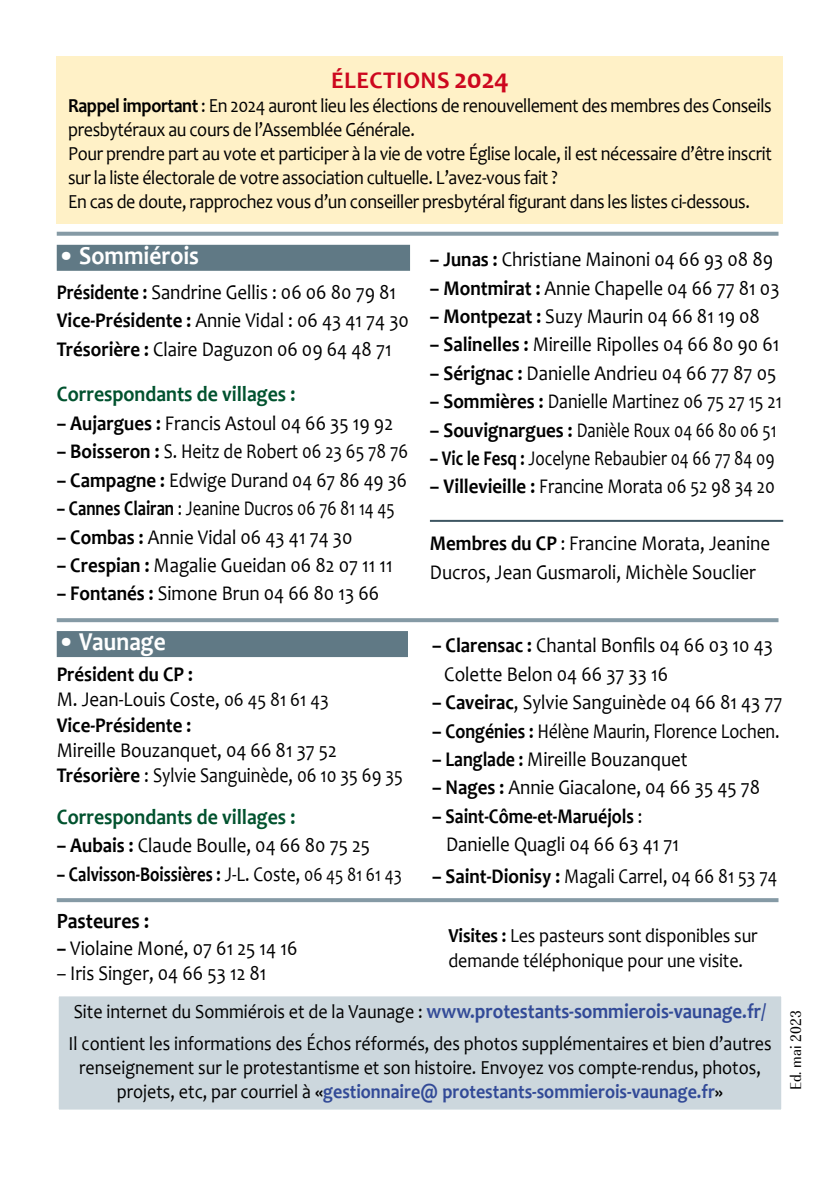
<style>
.page{position:relative;width:840px;height:1191px;background:#fff}
.page>*{position:absolute;margin:0;border:0;box-sizing:border-box;transform-origin:0 0}
.t1{font:700 28px "Candara";color:#cd071e}
.t2{font:700 26px "Candara";color:#fff;scale:1.1 1}
.t3{font:700 24px "Candara";color:#cd071e}
.t4{font:700 22px "Candara";color:#00522e;scale:.9 1}
.t5{font:700 22px "Candara";color:#000;scale:.9 1}
.t6{font:21px/28.8px "Candara";color:#000;scale:.9 1}
.t7{font:21px/28.4px "Candara";color:#000;scale:.85 1}
.t8{font:21px "Candara";color:#000;scale:.8 1}
.t9{font:700 21px/25.2px "Candara";color:#000;scale:.9 1}
.t10{font:700 21px "Candara";color:#000;scale:.8 1}
.t11{font:21px "Candara";color:#000;scale:.84 1}
.t12{font:21px "Candara";color:#000;scale:.88 1}
.t13{font:20px/24px "Candara";letter-spacing:-.02em;color:#000;scale:.9 1}
.t14{font:20px/32px "Candara";color:#000;scale:.9 1}
.t15{font:16px "URW Imperial T Regu Extr Narr";color:#000}
.s1{font-weight:700}
.s2{font-weight:400}
.s3{font-weight:400;font-size:20px}
.s4{font-weight:700;font-size:21px;color:#324a97}
.s5{font-weight:700;color:#324a97}
</style>
<div class="page">
<div style="left:58px;top:995px;width:723px;height:115px;background:#ccd7dd"></div>
<div style="left:57px;top:994px;width:725px;height:117px;border:2px solid #fff"></div>
<div style="left:57px;top:631px;width:351px;height:26px;background:#607985"></div>
<div style="left:57px;top:245px;width:353px;height:26px;background:#607985"></div>
<hr style="left:429px;top:520px;width:353px;height:2px;background:#3d5662">
<svg style="left:57px;top:232px;width:721px;height:4px;background:#8da1ab"></svg>
<svg style="left:57px;top:618px;width:721px;height:4px;background:#8a9ea9"></svg>
<svg style="left:57px;top:898px;width:721px;height:4px;background:#899da8"></svg>
<div style="left:57px;top:57px;width:725px;height:167px;background:#fff1c7"></div>
<p class="t3" style="left:331px;top:66px;width:27px">Élect</p>
<p class="t3" style="left:396px;top:66px;width:23px">ions</p>
<h1 class="t1" style="left:454px;top:62px;width:57px">2024</h1>
<p class="t13" style="left:68px;top:94px;width:783px"><span class="s1">Rappel important</span> : En 2024 auront lieu les élections de renouvellement des membres des Conseils presbytéraux au cours de l’Assemblée Générale.<br>Pour prendre part au vote et participer à la vie de votre Église locale, il est nécessaire d’être inscrit sur la liste électorale de votre association cultuelle. L’avez-vous fait ?<br>En cas de doute, rapprochez vous d’un conseiller presbytéral figurant dans les listes ci-dessous.</p>
<p class="t2" style="left:57px;top:240px;width:131px">•Sommiérois</p>
<p class="t6" style="left:57px;top:277px;width:392px"><span class="s1">Présidente :</span> Sandrine Gellis : 06 06 80 79 81<br><span class="s1">Vice-Présidente :</span> Annie Vidal : 06 43 41 74 30<br><span class="s1">Trésorière :</span> Claire Daguzon 06 09 64 48 71</p>
<p class="t4" style="left:57px;top:381px;width:266px">Correspondants de villages :</p>
<p class="t6" style="left:57px;top:409px;width:375px"><span class="s1">– Aujargues :</span> Francis Astoul 04 66 35 19 92</p>
<p class="t11" style="left:57px;top:439px;width:419px"><span class="s1">– Boisseron :</span> S. Heitz de Robert 06 23 65 78 76</p>
<p class="t12" style="left:57px;top:467px;width:399px"><span class="s1">– Campagne :</span> Edwige Durand 04 67 86 49 36</p>
<p class="t8" style="left:57px;top:495px;width:424px"><span class="s1">– Cannes Clairan</span> : Jeanine Ducros 06 76 81 14 45</p>
<p class="t6" style="left:57px;top:522px;width:330px"><span class="s1">– Combas :</span> Annie Vidal 06 43 41 74 30</p>
<p class="t6" style="left:57px;top:551px;width:375px"><span class="s1">– Crespian :</span> Magalie Gueidan 06 82 07 11 11</p>
<p class="t6" style="left:57px;top:579px;width:359px"><span class="s1">– Fontanés :</span> Simone Brun 04 66 80 13 66</p>
<p class="t6" style="left:429px;top:245px;width:383px"><span class="s1">– Junas :</span> Christiane Mainoni 04 66 93 08 89</p>
<p class="t6" style="left:429px;top:273px;width:390px"><span class="s1">– Montmirat :</span> Annie Chapelle 04 66 77 81 03</p>
<p class="t6" style="left:429px;top:302px;width:368px"><span class="s1">– Montpezat :</span> Suzy Maurin 04 66 81 19 08</p>
<p class="t6" style="left:429px;top:330px;width:389px"><span class="s1">– Salinelles :</span> Mireille Ripolles 04 66 80 90 61</p>
<p class="t6" style="left:429px;top:358px;width:386px"><span class="s1">– Sérignac :</span> Danielle Andrieu 04 66 77 87 05</p>
<p class="t7" style="left:429px;top:387px;width:415px"><span class="s1">– Sommières :</span> Danielle Martinez 06 75 27 15 21</p>
<p class="t8" style="left:429px;top:417px;width:434px"><span class="s1">– Souvignargues :</span> Danièle Roux 04 66 80 06 51</p>
<p class="t8" style="left:429px;top:445px;width:432px"><span class="s1">– Vic le Fesq :</span> Jocelyne Rebaubier 04 66 77 84 09</p>
<p class="t7" style="left:429px;top:472px;width:407px"><span class="s1">– Villevieille :</span> Francine Morata 06 52 98 34 20</p>
<p class="t7" style="left:429px;top:529px;width:401px"><span class="s1">Membres du CP</span> : Francine Morata, Jeanine<br>Ducros, Jean Gusmaroli, Michèle Souclier</p>
<p class="t2" style="left:57px;top:626px;width:101px">•Vaunage</p>
<p class="t9" style="left:57px;top:662px;width:303px">Président du CP :<br><span class="s2">M. Jean-Louis Coste,</span> <span class="s3">06 45 81 61 43<br></span>Vice-Présidente :</p>
<p class="t6" style="left:57px;top:737px;width:386px;line-height:25.2px">Mireille Bouzanquet, 04 66 81 37 52<br><span class="s1">Trésorière</span> : Sylvie Sanguinède, 06 10 35 69 35</p>
<p class="t4" style="left:57px;top:803px;width:266px">Correspondants de villages :</p>
<p class="t6" style="left:57px;top:831px;width:349px"><span class="s1">– Aubais :</span> Claude Boulle, 04 66 80 75 25</p>
<p class="t10" style="left:57px;top:861px;width:432px">– Calvisson-Boissières : <span class="s2">J-L. Coste,</span> <span class="s3">06 45 81 61 43</span></p>
<p class="t6" style="left:444px;top:631px;width:366px;text-indent:-12px"><span class="s1">– Clarensac :</span> Chantal Bonfils 04 66 03 10 43<br>Colette Belon 04 66 37 33 16</p>
<p class="t6" style="left:432px;top:688px;width:390px"><span class="s1">– Caveirac</span>, Sylvie Sanguinède 04 66 81 43 77</p>
<p class="t7" style="left:432px;top:716px;width:410px"><span class="s1">– Congénies :</span> Hélène Maurin, Florence Lochen.</p>
<p class="t6" style="left:432px;top:745px;width:285px"><span class="s1">– Langlade :</span> Mireille Bouzanquet</p>
<p class="t6" style="left:432px;top:773px;width:366px"><span class="s1">– Nages :</span> Annie Giacalone, 04 66 35 45 78</p>
<p class="t7" style="left:446px;top:802px;width:275px;text-indent:-14px"><span class="s1">– Saint-Côme-et-Maruéjols</span> :<br>Danielle Quagli 04 66 63 41 71</p>
<p class="t7" style="left:432px;top:861px;width:408px"><span class="s1">– Saint-Dionisy :</span> Magali Carrel, 04 66 81 53 74</p>
<p class="t5" style="left:57px;top:907px;width:104px">Pasteures :</p>
<p class="t6" style="left:57px;top:934px;width:269px"><span class="s1">–</span> Violaine Moné, 07 61 25 14 16</p>
<p class="t6" style="left:57px;top:958px;width:234px">– Iris Singer, 04 66 53 12 81</p>
<p class="t13" style="left:448px;top:923px;width:345px;line-height:24.8px"><span class="s1">Visites :</span> Les pasteurs sont disponibles sur demande téléphonique pour une visite.</p>
<p class="t14" style="left:68px;top:996px;width:782px">Site internet du Sommiérois et de la Vaunage : <span class="s4">www.protestants-sommierois-vaunage.fr/<br></span>Il contient les informations des Échos réformés, des photos supplémentaires et bien d’autres</p>
<p class="t14" style="left:79px;top:1056px;width:758px;line-height:24px;text-align:center">renseignement sur le protestantisme et son histoire. Envoyez vos compte-rendus, photos, projets, etc, par courriel à <span class="s1">«</span><span class="s5">gestionnaire@ protestants-sommierois-vaunage.fr</span><span class="s1">»</span></p>
<p class="t15" style="left:786px;top:1090px;width:81px;rotate:-90deg">Ed. mai 2023</p>
</div>
